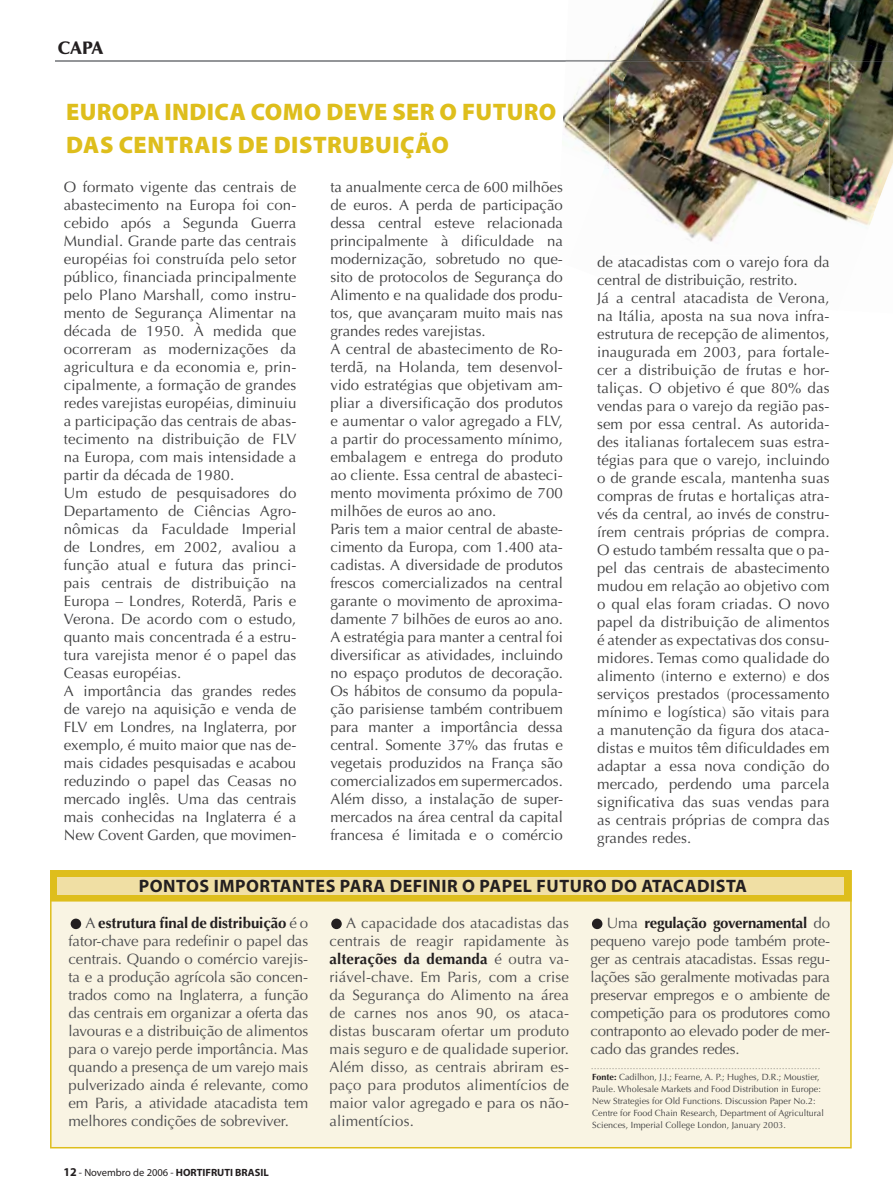
<style>
.page{position:relative;width:893px;height:1191px;background:#fff}
.page>*{position:absolute;margin:0;border:0;box-sizing:border-box;transform-origin:0 0}
.t1{font:900 24px/33px "Myriad Pro";letter-spacing:.015em;color:#debe1c}
.t2{font:700 18px "Myriad Pro";letter-spacing:.03em;color:#231f20}
.t3{font:900 18px "Optima";color:#231f20}
.t4{font:15px/18px "Optima";letter-spacing:.01em;color:#404041}
.t5{font:15px/18px "Optima";letter-spacing:-.005em;color:#4c4c4e;text-align:justify}
.t6{font:10.5px "Myriad";color:#231f20}
.t7{font:9px/12px "Optima";color:#404041}
.s1{font-weight:700;color:#231f20}
.s2{font-weight:700;font-size:12px}
.s3{font-weight:700}
</style>
<div class="page">
<div style="left:50px;top:902px;width:801px;height:246px;background:#f9f4e3"></div>
<svg style="left:50px;top:870px;width:801px;height:32px;background:#dfc12a"></svg>
<div style="left:57px;top:877px;width:787px;height:17px;background:#f0dfa4"></div>
<hr style="left:55px;top:60px;width:837px;height:1px;background:#939598">
<img style="left:556px;top:53px;width:53px;height:92px">
<img style="left:829px;top:0;width:63px;height:29px">
<img style="left:829px;top:29px;width:63px;height:166px">
<img style="left:836px;top:159px;width:56px;height:53px">
<img style="left:583px;top:145px;width:26px;height:25px">
<img style="left:829px;top:195px;width:45px;height:33px">
<img style="left:583px;top:148px;width:21px;height:22px">
<img style="left:656px;top:0;width:158px;height:230px">
<img style="left:648px;top:0;width:8px;height:101px">
<img style="left:814px;top:0;width:15px;height:24px">
<img style="left:791px;top:24px;width:38px;height:84px">
<img style="left:609px;top:18px;width:39px;height:83px">
<img style="left:773px;top:108px;width:56px;height:122px">
<img style="left:609px;top:101px;width:53px;height:109px">
<img style="left:656px;top:210px;width:67px;height:32px">
<img style="left:731px;top:60px;width:106px;height:1px">
<img style="left:837px;top:60px;width:55px;height:1px">
<img style="left:621px;top:60px;width:110px;height:1px">
<img style="left:565px;top:60px;width:56px;height:1px">
<div style="left:71px;top:919px;width:10px;height:10px;background:#231f20;border-radius:50%"></div>
<div style="left:331px;top:919px;width:11px;height:10px;background:#231f20;border-radius:50%"></div>
<div style="left:592px;top:919px;width:10px;height:10px;background:#231f20;border-radius:50%"></div>
<svg style="left:591px;top:1069px;width:228px;height:1px"></svg>
<p class="t3" style="left:57px;top:40px;width:48px">CAPA</p>
<h1 class="t1" style="left:66px;top:98px;width:491px">EUROPA INDICA COMO DEVE SER O FUTURO<br>DAS CENTRAIS DE DISTRUBUIÇÃO</h1>
<p class="t4" style="left:64px;top:179px;width:234px">O formato vigente das centrais de abastecimento na Europa foi con&shy;cebido após a Segunda Guerra<br>Mundial. Grande parte das centrais européias foi construída pelo setor público, financiada principalmente pelo Plano Marshall, como instru&shy;mento de Segurança Alimentar na década de 1950. À medida que ocorreram as modernizações da agricultura e da economia e, prin&shy;cipalmente, a formação de grandes redes varejistas européias, diminuiu a participação das centrais de abas&shy;tecimento na distribuição de FLV na Europa, com mais intensidade a partir da década de 1980.<br>Um estudo de pesquisadores do<br>Departamento de Ciências Agro&shy;nômicas da Faculdade Imperial de Londres, em 2002, avaliou a função atual e futura das princi&shy;pais centrais de distribuição na<br>Europa – Londres, Roterdã, Paris e<br>Verona. De acordo com o estudo, quanto mais concentrada é a estru&shy;tura varejista menor é o papel das<br>Ceasas européias.<br>A importância das grandes redes de varejo na aquisição e venda de<br>FLV em Londres, na Inglaterra, por exemplo, é muito maior que nas de&shy;mais cidades pesquisadas e acabou reduzindo o papel das Ceasas no mercado inglês. Uma das centrais mais conhecidas na Inglaterra é a<br>New Covent Garden, que movimen-</p>
<p class="t4" style="left:330px;top:179px;width:234px">ta anualmente cerca de 600 milhões de euros. A perda de participação dessa central esteve relacionada principalmente à dificuldade na modernização, sobretudo no que&shy;sito de protocolos de Segurança do Alimento e na qualidade dos produ&shy;tos, que avançaram muito mais nas grandes redes varejistas.<br>A central de abastecimento de Ro&shy;terdã, na Holanda, tem desenvol&shy;vido estratégias que objetivam am&shy;pliar a diversificação dos produtos e aumentar o valor agregado a FLV, a partir do processamento mínimo, embalagem e entrega do produto ao cliente. Essa central de abasteci&shy;mento movimenta próximo de 700 milhões de euros ao ano.<br>Paris tem a maior central de abaste&shy;cimento da Europa, com 1.400 ata&shy;cadistas. A diversidade de produtos frescos comercializados na central garante o movimento de aproxima&shy;damente 7 bilhões de euros ao ano.<br>A estratégia para manter a central foi diversificar as atividades, incluindo no espaço produtos de decoração.<br>Os hábitos de consumo da popula&shy;ção parisiense também contribuem para manter a importância dessa central. Somente 37% das frutas e vegetais produzidos na França são comercializados em supermercados.<br>Além disso, a instalação de super&shy;mercados na área central da capital francesa é limitada e o comércio</p>
<p class="t4" style="left:597px;top:255px;width:234px">de atacadistas com o varejo fora da central de distribuição, restrito.<br>Já a central atacadista de Verona, na Itália, aposta na sua nova infra&shy;estrutura de recepção de alimentos, inaugurada em 2003, para fortale&shy;cer a distribuição de frutas e hor&shy;taliças. O objetivo é que 80% das vendas para o varejo da região pas&shy;sem por essa central. As autorida&shy;des italianas fortalecem suas estra&shy;tégias para que o varejo, incluindo o de grande escala, mantenha suas compras de frutas e hortaliças atra&shy;vés da central, ao invés de constru&shy;írem centrais próprias de compra.<br>O estudo também ressalta que o pa&shy;pel das centrais de abastecimento mudou em relação ao objetivo com o qual elas foram criadas. O novo papel da distribuição de alimentos é atender as expectativas dos consu&shy;midores. Temas como qualidade do alimento (interno e externo) e dos serviços prestados (processamento mínimo e logística) são vitais para a manutenção da figura dos ataca&shy;distas e muitos têm dificuldades em adaptar a essa nova condição do mercado, perdendo uma parcela significativa das suas vendas para as centrais próprias de compra das grandes redes.</p>
<p class="t2" style="left:139px;top:879px;width:609px">PONTOS IMPORTANTES PARA DEFINIR O PAPEL FUTURO DO ATACADISTA</p>
<p class="t5" style="left:69px;top:916px;width:241px;text-indent:17px">A <span class="s1">estrutura final de distribuição</span> é o fator-chave para redefinir o papel das centrais. Quando o comércio varejis&shy;ta e a produção agrícola são concen&shy;trados como na Inglaterra, a função das centrais em organizar a oferta das lavouras e a distribuição de alimentos para o varejo perde importância. Mas quando a presença de um varejo mais pulverizado ainda é relevante, como em Paris, a atividade atacadista tem melhores condições de sobreviver.</p>
<p class="t5" style="left:329px;top:916px;width:241px;text-indent:17px">A capacidade dos atacadistas das centrais de reagir rapidamente às <span class="s1">alterações da demanda</span> é outra va&shy;riável-chave. Em Paris, com a crise da Segurança do Alimento na área de carnes nos anos 90, os ataca&shy;distas buscaram ofertar um produto mais seguro e de qualidade superior.<br>Além disso, as centrais abriram es&shy;paço para produtos alimentícios de maior valor agregado e para os não&shy;alimentícios.</p>
<p class="t5" style="left:590px;top:916px;width:241px;text-indent:16px">Uma <span class="s1">regulação governamental</span> do pequeno varejo pode também prote&shy;ger as centrais atacadistas. Essas regu&shy;lações são geralmente motivadas para preservar empregos e o ambiente de competição para os produtores como contraponto ao elevado poder de mer&shy;cado das grandes redes.</p>
<p class="t7" style="left:592px;top:1072px;width:233px"><span class="s1">Fonte:</span> Cadilhon, J.J.; Fearne, A. P.; Hughes, D.R.; Moustier, Paule. Wholesale Markets and Food Distribution in Europe:<br>New Strategies for Old Functions. Discussion Paper No.2:<br>Centre for Food Chain Research, Department of Agricultural Sciences, Imperial College London, January 2003.</p>
<p class="t6" style="left:63px;top:1169px;width:207px"><span class="s2">12</span> - Novembro de 2006 - <span class="s3">HORTIFRUTI BRASIL</span></p>
</div>
